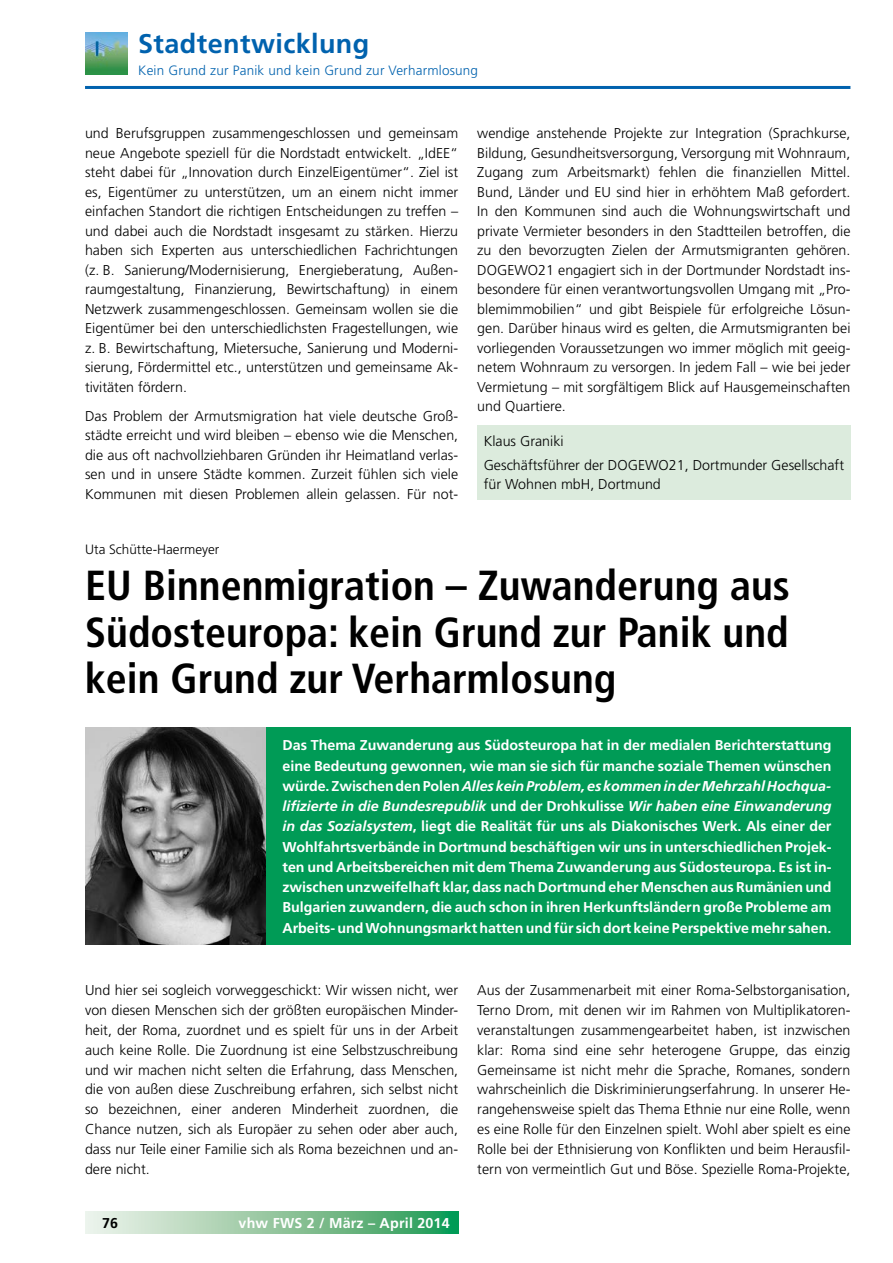
<style>
.page{position:relative;width:893px;height:1263px;background:#fff}
.page>*{position:absolute;margin:0;border:0;box-sizing:border-box;transform-origin:0 0}
.t1{font:700 condensed 42px/46.5px "Frutiger LT";color:#000;text-align:justify}
.t2{font:700 27px "Frutiger LT";letter-spacing:.015em;color:#0062ae}
.t3{font:300 14.25px/19.5px "Frutiger LT";color:#000;text-align:justify}
.t4{font:700 14.25px/20.2px "Frutiger LT";letter-spacing:-.005em;color:#fff;text-align:justify}
.t5{font:700 14.25px "Frutiger LT";letter-spacing:.015em;color:#fff}
.t6{font:700 14.25px "Frutiger LT";color:#000}
.t7{font:300 13.5px "Frutiger LT";letter-spacing:.015em;color:#0062ae}
.t8{font:300 13.5px "Frutiger CE";color:#000}
.s1{font-style:italic}
</style>
<div class="page">
<hr style="left:85px;top:86px;width:765px;height:3px;background:#0062ae">
<svg style="left:85px;top:1212px;width:373px;height:21px;background:#8dc69f"></svg>
<img style="left:85px;top:32px;width:42px;height:43px">
<div style="left:477px;top:425px;width:373px;height:74px;background:#dcebdd"></div>
<div style="left:85px;top:727px;width:765px;height:217px;background:#009b56"></div>
<img style="left:85px;top:727px;width:181px;height:217px">
<h2 class="t2" style="left:138px;top:28px;width:233px">Stadtentwicklung</h2>
<p class="t7" style="left:138px;top:62px;width:341px">Kein Grund zur Panik und kein Grund zur Verharmlosung</p>
<p class="t3" style="left:85px;top:124px;width:375px">und Berufsgruppen zusammengeschlossen und gemeinsam neue Angebote speziell für die Nordstadt entwickelt. „IdEE“ steht dabei für „Innovation durch EinzelEigentümer“. Ziel ist es, Eigentümer zu unterstützen, um an einem nicht immer einfachen Standort die richtigen Entscheidungen zu treffen – und dabei auch die Nordstadt insgesamt zu stärken. Hierzu haben sich Experten aus unterschiedlichen Fachrichtungen (z. B. Sanierung/Modernisierung, Energieberatung, Außen&shy;raumgestaltung, Finanzierung, Bewirtschaftung) in einem Netzwerk zusammengeschlossen. Gemeinsam wollen sie die Eigentümer bei den unterschiedlichsten Fragestellungen, wie z. B. Bewirtschaftung, Mietersuche, Sanierung und Moderni&shy;sierung, Fördermittel etc., unterstützen und gemeinsame Ak&shy;tivitäten fördern.</p>
<p class="t3" style="left:85px;top:406px;width:375px">Das Problem der Armutsmigration hat viele deutsche Groß&shy;städte erreicht und wird bleiben – ebenso wie die Menschen, die aus oft nachvollziehbaren Gründen ihr Heimatland verlas&shy;sen und in unsere Städte kommen. Zurzeit fühlen sich viele Kommunen mit diesen Problemen allein gelassen. Für not-</p>
<p class="t3" style="left:477px;top:124px;width:375px">wendige anstehende Projekte zur Integration (Sprachkurse, Bildung, Gesundheitsversorgung, Versorgung mit Wohnraum, Zugang zum Arbeitsmarkt) fehlen die finanziellen Mittel.<br>Bund, Länder und EU sind hier in erhöhtem Maß gefordert.<br>In den Kommunen sind auch die Wohnungswirtschaft und private Vermieter besonders in den Stadtteilen betroffen, die zu den bevorzugten Zielen der Armutsmigranten gehören.<br>DOGEWO21 engagiert sich in der Dortmunder Nordstadt ins&shy;besondere für einen verantwortungsvollen Umgang mit „Pro&shy;blemimmobilien“ und gibt Beispiele für erfolgreiche Lösun&shy;gen. Darüber hinaus wird es gelten, die Armutsmigranten bei vorliegenden Voraussetzungen wo immer möglich mit geeig&shy;netem Wohnraum zu versorgen. In jedem Fall – wie bei jeder Vermietung – mit sorgfältigem Blick auf Hausgemeinschaften und Quartiere.</p>
<p class="t3" style="left:484px;top:429px;width:362px;line-height:23.7px">Klaus Graniki<br>Geschäftsführer der DOGEWO21, Dortmunder Gesellschaft</p>
<p class="t3" style="left:484px;top:475px;width:179px">für Wohnen mbH, Dortmund</p>
<p class="t8" style="left:85px;top:541px;width:136px">Uta Schütte-Haermeyer</p>
<h1 class="t1" style="left:85px;top:563px;width:706px">EU Binnenmigration – Zuwanderung aus Südosteuropa: kein Grund zur Panik und kein Grund zur Verharmlosung</h1>
<p class="t4" style="left:283px;top:735px;width:550px">Das Thema Zuwanderung aus Südosteuropa hat in der medialen Berichterstattung eine Bedeutung gewonnen, wie man sie sich für manche soziale Themen wünschen würde. Zwischen den Polen <span class="s1">Alles kein Problem, es kommen in der Mehrzahl Hochqua&shy;lifizierte in die Bundesrepublik</span> und der Drohkulisse <span class="s1">Wir haben eine Einwanderung in das Sozialsystem</span>, liegt die Realität für uns als Diakonisches Werk. Als einer der Wohlfahrtsverbände in Dortmund beschäftigen wir uns in unterschiedlichen Projek&shy;ten und Arbeitsbereichen mit dem Thema Zuwanderung aus Südosteuropa. Es ist in&shy;zwischen unzweifelhaft klar, dass nach Dortmund eher Menschen aus Rumänien und Bulgarien zuwandern, die auch schon in ihren Herkunftsländern große Probleme am Arbeits- und Wohnungsmarkt hatten und für sich dort keine Perspektive mehr sahen.</p>
<p class="t3" style="left:85px;top:980px;width:375px">Und hier sei sogleich vorweggeschickt: Wir wissen nicht, wer von diesen Menschen sich der größten europäischen Minder&shy;heit, der Roma, zuordnet und es spielt für uns in der Arbeit auch keine Rolle. Die Zuordnung ist eine Selbstzuschreibung und wir machen nicht selten die Erfahrung, dass Menschen, die von außen diese Zuschreibung erfahren, sich selbst nicht so bezeichnen, einer anderen Minderheit zuordnen, die Chance nutzen, sich als Europäer zu sehen oder aber auch, dass nur Teile einer Familie sich als Roma bezeichnen und an&shy;dere nicht.</p>
<p class="t6" style="left:102px;top:1214px;width:18px">76</p>
<p class="t5" style="left:239px;top:1214px;width:213px">vhw FWS 2 / März – April 2014</p>
<p class="t3" style="left:477px;top:980px;width:375px">Aus der Zusammenarbeit mit einer Roma-Selbstorganisation, Terno Drom, mit denen wir im Rahmen von Multiplikatoren&shy;veranstaltungen zusammengearbeitet haben, ist inzwischen klar: Roma sind eine sehr heterogene Gruppe, das einzig Gemeinsame ist nicht mehr die Sprache, Romanes, sondern wahrscheinlich die Diskriminierungserfahrung. In unserer He&shy;rangehensweise spielt das Thema Ethnie nur eine Rolle, wenn es eine Rolle für den Einzelnen spielt. Wohl aber spielt es eine Rolle bei der Ethnisierung von Konflikten und beim Herausfil&shy;tern von vermeintlich Gut und Böse. Spezielle Roma-Projekte,</p>
</div>
